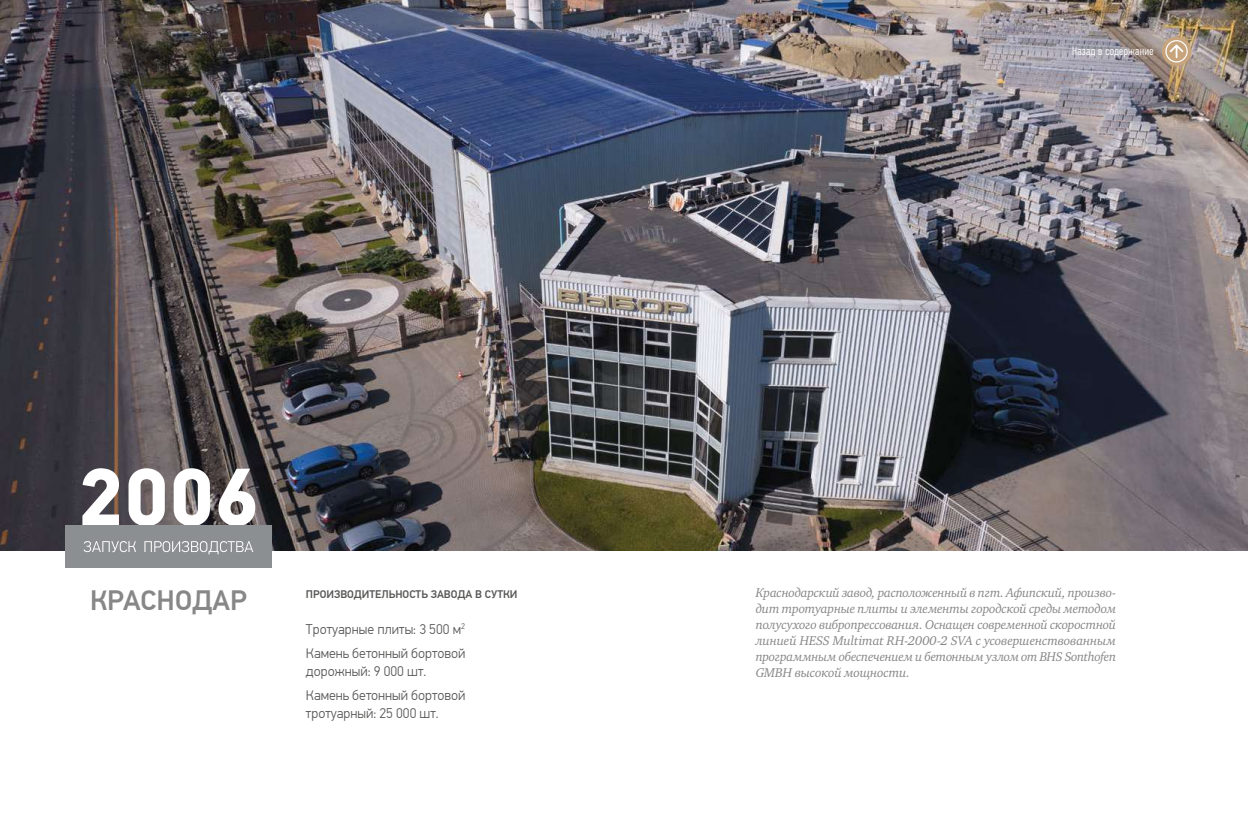
<style>
.page{position:relative;width:1248px;height:823px;background:#fff}
.page>*{position:absolute;margin:0;border:0;box-sizing:border-box;transform-origin:0 0}
.t1{font:700 82px "PF Din Text Pro";color:#fff}
.t2{font:500 28px "PF Din Text Pro";color:#878787}
.t3{font:300 14px/24px "PF Din Text Pro";color:#575756}
.t4{font:italic 13px/16px "Charter C";letter-spacing:-.02em;color:#878787;text-align:justify}
.t5{font:300 12px "PF Din Text Comp Pro";letter-spacing:.02em;color:#fff}
.t6{font:500 11px "PF Din Text Pro";color:#575756}
</style>
<div class="page">
<img style="left:0;top:0;width:1247px;height:550px">
<div style="left:65px;top:524px;width:206px;height:43px;background:#8b8f91"></div>
<svg style="left:83px;top:541px;width:170px;height:13px"></svg>
<svg style="left:1161px;top:37px;width:30px;height:29px"></svg>
<svg style="left:1165px;top:38px;width:24px;height:24px"></svg>
<h1 class="t1" style="left:78px;top:447px;width:182px">2006</h1>
<h2 class="t2" style="left:90px;top:583px;width:158px">КРАСНОДАР</h2>
<p class="t6" style="left:306px;top:587px;width:213px">ПРОИЗВОДИТЕЛЬНОСТЬ ЗАВОДА В СУТКИ</p>
<p class="t3" style="left:306px;top:617px;width:161px">Тротуарные плиты: 3 500 м<sup>2<br></sup>Камень бетонный бортовой</p>
<p class="t3" style="left:306px;top:659px;width:161px">дорожный: 9 000 шт.<br>Камень бетонный бортовой</p>
<p class="t3" style="left:306px;top:701px;width:134px">тротуарный: 25 000 шт.</p>
<p class="t5" style="left:1072px;top:44px;width:83px">Назад в содержание</p>
<p class="t4" style="left:755px;top:584px;width:362px">Краснодарский завод, расположенный в пгт. Афипский, произво&shy;дит тротуарные плиты и элементы городской среды методом полусухого вибропрессования. Оснащен современной скоростной линией HESS Multimat RH-2000-2 SVA с усовершенствованным программным обеспечением и бетонным узлом от BHS Sonthofen GMBH высокой мощности.</p>
</div>
